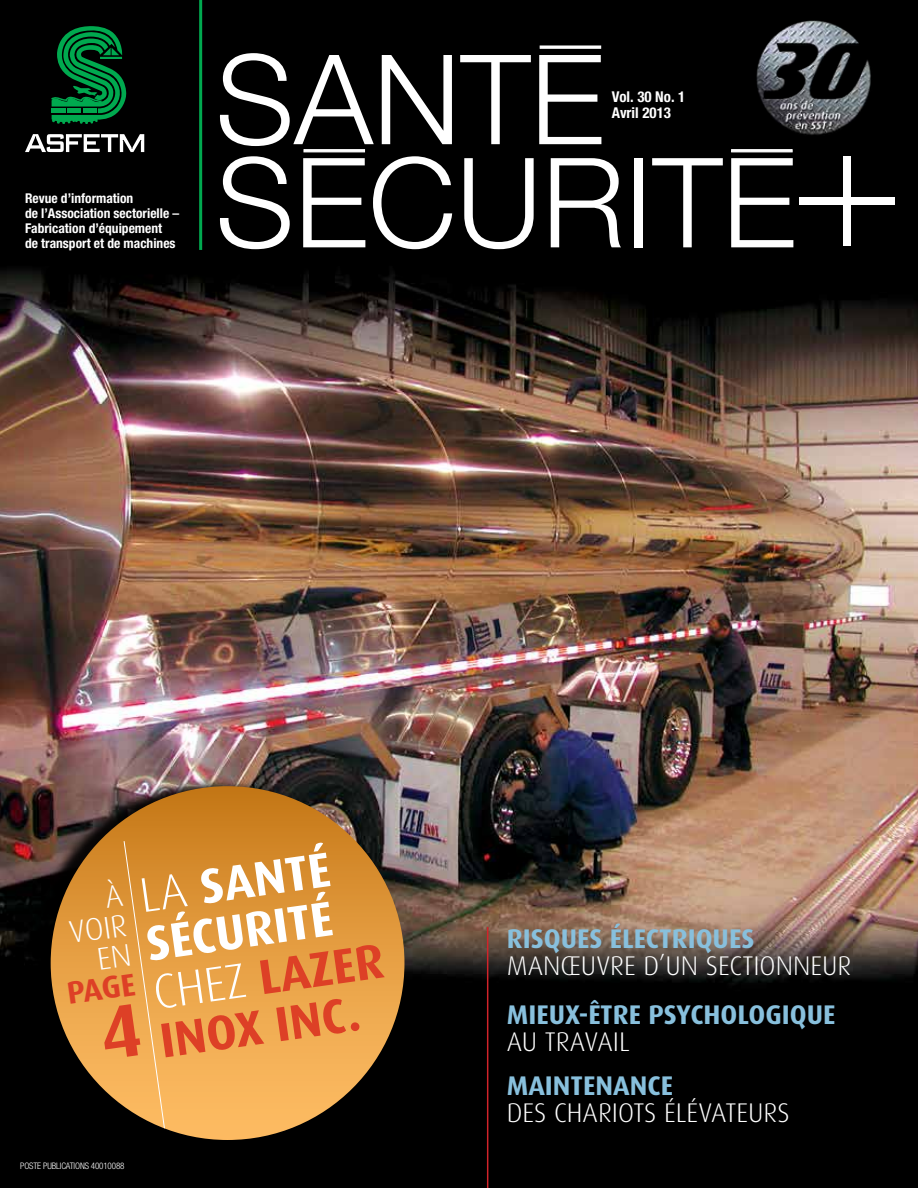
<style>
.page{position:relative;width:918px;height:1188px;background:#fff}
.page>*{position:absolute;margin:0;border:0;box-sizing:border-box;transform-origin:0 0}
.t1{font:300 124.95px/103.2px "Helvetica Neue";color:#fff}
.t2{font:700 48.9px/48.9px "Dax";color:#fff}
.t3{font:300 31.5px/30px "Dax";color:#fff;text-align:right}
.t4{font:700 31.5px "Dax";color:#dd4026}
.t5{font:300 27px "Dax";color:#fff}
.t6{font:700 27px "Dax";color:#88c0dd}
.t7{font:700 condensed 15px/16.5px "Helvetica Neue";color:#fff}
.t8{font:700 condensed 13.5px/15px "Helvetica Neue";color:#fff}
.t9{font:300 condensed 9px "Helvetica Neue";letter-spacing:-.015em;color:#fff}
.s1{font-weight:500}
.s2{font-weight:300}
.s3{color:#dd4026}
</style>
<div class="page">
<img style="left:0;top:0;width:918px;height:1188px">
<svg style="left:49px;top:26px;width:78px;height:98px;background:#005327"></svg>
<hr style="left:100px;top:57px;width:22px;height:2px;background:#00a94f">
<svg style="left:25px;top:134px;width:119px;height:18px"></svg>
<div style="left:28px;top:777px;width:369px;height:370px;background:#000;opacity:.93"></div>
<div style="left:51px;top:786px;width:353px;height:354px;background:linear-gradient(to bottom,#c77a1a,#ffc169);border-radius:177px"></div>
<hr style="left:487px;top:927px;width:1px;height:261px;background:#d2232a">
<hr style="left:199px;top:0;width:3px;height:250px;background:#00a94f">
<div style="left:540px;top:46px;width:61px;height:3px;background:#fff;border:1px solid #fff"></div>
<div style="left:304px;top:149px;width:61px;height:3px;background:#fff;border:1px solid #fff"></div>
<div style="left:731px;top:149px;width:61px;height:3px;background:#fff;border:1px solid #fff"></div>
<div style="left:799px;top:198px;width:95px;height:7px;background:#fff"></div>
<div style="left:843px;top:156px;width:7px;height:90px;background:#fff"></div>
<img style="left:754px;top:19px;width:118px;height:118px">
<svg style="left:100px;top:840px;width:65px;height:289px;background:#d99844"></svg>
<p class="t8" style="left:25px;top:191px;width:156px">Revue d’information<br>de l’Association sectorielle <span class="s1">–<br></span>Fabrication d’équipement<br>de transport et de machines</p>
<h1 class="t1" style="left:216px;top:46px;width:582px">SANTE<br>SECURITE</h1>
<p class="t7" style="left:612px;top:88px;width:75px">Vol. 30 No. 1<br>Avril 2013</p>
<h2 class="t2" style="left:136px;top:872px;width:223px;rotate:-8deg"><span class="s2">LA</span> SANTÉ<br>SÉCUR ITÉ<br><span class="s2">CHEZ</span> <span class="s3">LAZER<br>INOX INC.</span></h2>
<h3 class="t3" style="left:63px;top:889px;width:60px;rotate:-8deg">À<br>VOIR<br>EN</h3>
<h3 class="t4" style="left:65px;top:976px;width:70px;rotate:-8deg">PAGE</h3>
<p class="t9" style="left:20px;top:1161px;width:106px">POSTE PUBLICATIONS 40010088</p>
<h3 class="t6" style="left:507px;top:923px;width:249px">RISQUES ÉLECTRIQUES</h3>
<h3 class="t5" style="left:507px;top:951px;width:346px">MANŒUVRE D’UN SECTIONNEUR</h3>
<h3 class="t6" style="left:507px;top:999px;width:330px">MIEUX-ÊTRE PSYCHOLOGIQUE</h3>
<h3 class="t5" style="left:507px;top:1027px;width:120px">AU TRAVAIL</h3>
<h3 class="t6" style="left:507px;top:1071px;width:37px">MAINTENANCE</h3>
<h3 class="t5" style="left:507px;top:1098px;width:13px">DES</h3>
<h3 class="t5" style="left:554px;top:1098px;width:14px">CHARIOTS</h3>
<h3 class="t5" style="left:664px;top:1098px;width:48px">ÉLÉVATEURS</h3>
</div>
